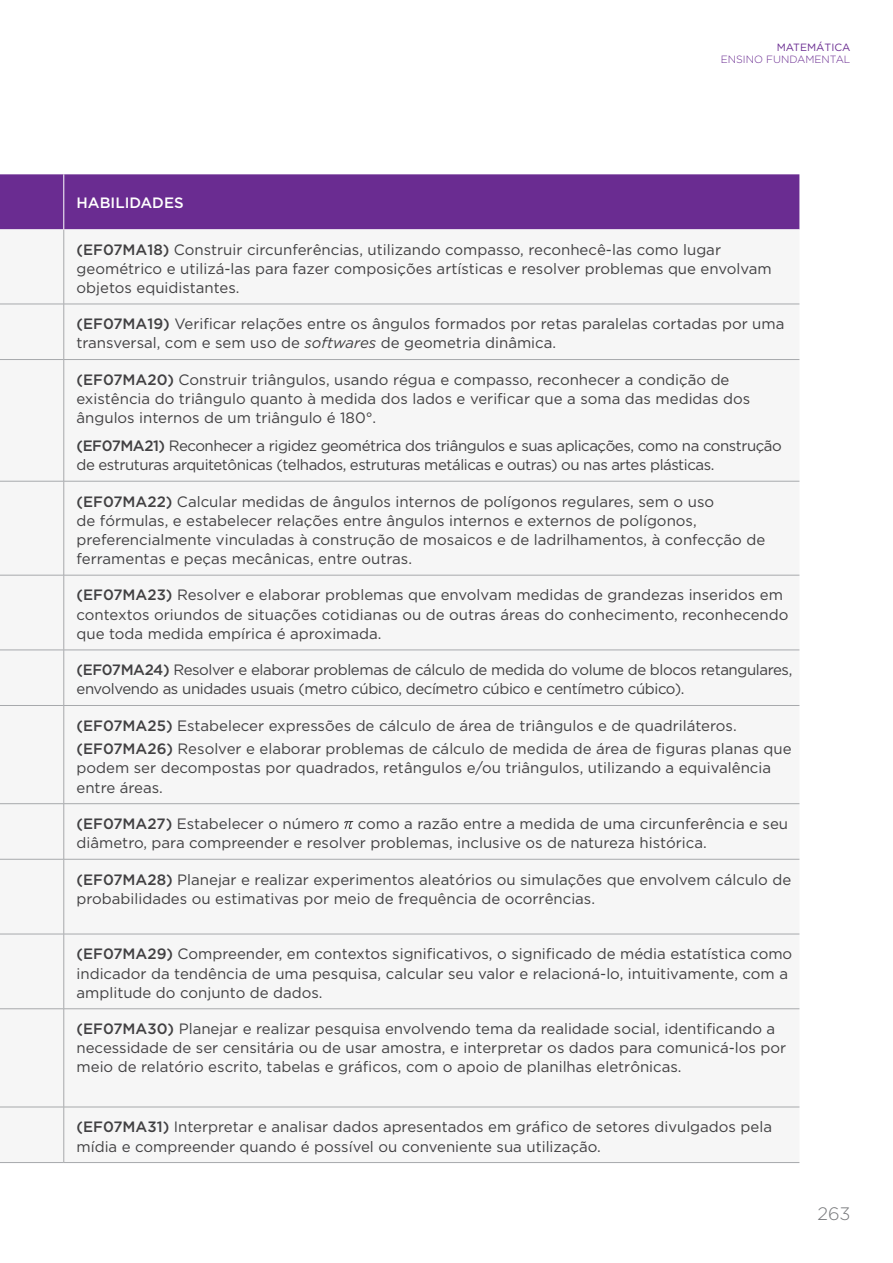
<style>
.page{position:relative;width:893px;height:1263px;background:#fff}
.page>*{position:absolute;margin:0;border:0;box-sizing:border-box;transform-origin:0 0}
.t1{font:300 18px "Gotham";color:#77787b}
.t2{font:15px/19.2px "Gotham";color:#414042}
.t3{font:15px/19.2px "Gotham";letter-spacing:-.03em;color:#414042}
.t4{font:15px/19.2px "Gotham";letter-spacing:-.025em;color:#414042}
.t5{font:500 15px "Gotham";color:#fff}
.t6{font:300 10.5px "Gotham";color:#6a2c91}
.t7{font:10.5px "Gotham";color:#6a2c91}
.s1{font-weight:500}
.s2{font-style:italic}
</style>
<div class="page">
<div style="left:0;top:174px;width:799px;height:55px;background:#6a2c91"></div>
<div style="left:0;top:229px;width:799px;height:933px;background:#f6f6f6"></div>
<hr style="left:64px;top:229px;width:1px;height:75px;background:#a7a9ac">
<hr style="left:0;top:304px;width:64px;height:1px;background:#a7a9ac">
<hr style="left:64px;top:304px;width:735px;height:1px;background:#a7a9ac">
<hr style="left:64px;top:304px;width:1px;height:55px;background:#a7a9ac">
<hr style="left:0;top:359px;width:64px;height:1px;background:#a7a9ac">
<hr style="left:64px;top:359px;width:735px;height:1px;background:#a7a9ac">
<hr style="left:64px;top:360px;width:1px;height:121px;background:#a7a9ac">
<hr style="left:0;top:481px;width:64px;height:1px;background:#a7a9ac">
<hr style="left:64px;top:481px;width:735px;height:1px;background:#a7a9ac">
<hr style="left:64px;top:481px;width:1px;height:94px;background:#a7a9ac">
<hr style="left:0;top:575px;width:64px;height:1px;background:#a7a9ac">
<hr style="left:64px;top:575px;width:735px;height:1px;background:#a7a9ac">
<hr style="left:64px;top:575px;width:1px;height:75px;background:#a7a9ac">
<hr style="left:0;top:650px;width:64px;height:1px;background:#a7a9ac">
<hr style="left:64px;top:650px;width:735px;height:1px;background:#a7a9ac">
<hr style="left:64px;top:650px;width:1px;height:55px;background:#a7a9ac">
<hr style="left:0;top:705px;width:64px;height:1px;background:#a7a9ac">
<hr style="left:64px;top:705px;width:735px;height:1px;background:#a7a9ac">
<hr style="left:64px;top:706px;width:1px;height:97px;background:#a7a9ac">
<hr style="left:0;top:803px;width:64px;height:1px;background:#a7a9ac">
<hr style="left:64px;top:803px;width:735px;height:1px;background:#a7a9ac">
<hr style="left:64px;top:804px;width:1px;height:55px;background:#a7a9ac">
<hr style="left:0;top:859px;width:64px;height:1px;background:#a7a9ac">
<hr style="left:64px;top:859px;width:735px;height:1px;background:#a7a9ac">
<hr style="left:64px;top:859px;width:1px;height:75px;background:#a7a9ac">
<hr style="left:0;top:934px;width:64px;height:1px;background:#a7a9ac">
<hr style="left:64px;top:934px;width:735px;height:1px;background:#a7a9ac">
<hr style="left:64px;top:934px;width:1px;height:74px;background:#a7a9ac">
<hr style="left:0;top:1008px;width:64px;height:1px;background:#a7a9ac">
<hr style="left:64px;top:1008px;width:735px;height:1px;background:#a7a9ac">
<hr style="left:64px;top:1009px;width:1px;height:98px;background:#a7a9ac">
<hr style="left:0;top:1107px;width:64px;height:1px;background:#a7a9ac">
<hr style="left:64px;top:1107px;width:735px;height:1px;background:#a7a9ac">
<hr style="left:64px;top:1107px;width:1px;height:55px;background:#a7a9ac">
<hr style="left:0;top:1162px;width:64px;height:1px;background:#a7a9ac">
<hr style="left:64px;top:1162px;width:735px;height:1px;background:#a7a9ac">
<hr style="left:64px;top:174px;width:1px;height:55px;background:#fff">
<svg style="left:344px;top:821px;width:9px;height:8px"></svg>
<p class="t7" style="left:777px;top:42px;width:75px">MATEMÁTICA</p>
<p class="t6" style="left:721px;top:54px;width:131px">ENSINO FUNDAMENTAL</p>
<p class="t5" style="left:77px;top:194px;width:109px">HABILIDADES</p>
<p class="t2" style="left:77px;top:239px;width:697px"><span class="s1">(EF07MA18)</span> Construir circunferências, utilizando compasso, reconhecê-las como lugar geométrico e utilizá-las para fazer composições artísticas e resolver problemas que envolvam objetos equidistantes.</p>
<p class="t2" style="left:77px;top:314px;width:709px"><span class="s1">(EF07MA19)</span> Verificar relações entre os ângulos formados por retas paralelas cortadas por uma transversal, com e sem uso de <span class="s2">softwares</span> de geometria dinâmica.</p>
<p class="t2" style="left:77px;top:370px;width:675px"><span class="s1">(EF07MA20)</span> Construir triângulos, usando régua e compasso, reconhecer a condição de existência do triângulo quanto à medida dos lados e verificar que a soma das medidas dos ângulos internos de um triângulo é 180°.</p>
<p class="t3" style="left:77px;top:436px;width:707px"><span class="s1">(EF07MA21)</span> Reconhecer a rigidez geométrica dos triângulos e suas aplicações, como na construção de estruturas arquitetônicas (telhados, estruturas metálicas e outras) ou nas artes plásticas.</p>
<p class="t2" style="left:77px;top:491px;width:690px"><span class="s1">(EF07MA22)</span> Calcular medidas de ângulos internos de polígonos regulares, sem o uso<br>de fórmulas, e estabelecer relações entre ângulos internos e externos de polígonos, preferencialmente vinculadas à construção de mosaicos e de ladrilhamentos, à confecção de ferramentas e peças mecânicas, entre outras.</p>
<p class="t2" style="left:77px;top:585px;width:713px"><span class="s1">(EF07MA23)</span> Resolver e elaborar problemas que envolvam medidas de grandezas inseridos em contextos oriundos de situações cotidianas ou de outras áreas do conhecimento, reconhecendo que toda medida empírica é aproximada.</p>
<p class="t4" style="left:77px;top:660px;width:717px"><span class="s1">(EF07MA24)</span> Resolver e elaborar problemas de cálculo de medida do volume de blocos retangulares, envolvendo as unidades usuais (metro cúbico, decímetro cúbico e centímetro cúbico).</p>
<p class="t2" style="left:77px;top:713px;width:716px;line-height:23.4px"><span class="s1">(EF07MA25)</span> Estabelecer expressões de cálculo de área de triângulos e de quadriláteros. <span class="s1">(EF07MA26)</span> Resolver e elaborar problemas de cálculo de medida de área de figuras planas que</p>
<p class="t2" style="left:77px;top:758px;width:696px">podem ser decompostas por quadrados, retângulos e/ou triângulos, utilizando a equivalência entre áreas.</p>
<p class="t2" style="left:77px;top:814px;width:713px"><span class="s1">(EF07MA27)</span> Estabelecer o número como a razão entre a medida de uma circunferência e seu diâmetro, para compreender e resolver problemas, inclusive os de natureza histórica.</p>
<p class="t2" style="left:77px;top:869px;width:716px"><span class="s1">(EF07MA28)</span> Planejar e realizar experimentos aleatórios ou simulações que envolvem cálculo de probabilidades ou estimativas por meio de frequência de ocorrências.</p>
<p class="t2" style="left:77px;top:944px;width:717px"><span class="s1">(EF07MA29)</span> Compreender, em contextos significativos, o significado de média estatística como indicador da tendência de uma pesquisa, calcular seu valor e relacioná-lo, intuitivamente, com a amplitude do conjunto de dados.</p>
<p class="t2" style="left:77px;top:1019px;width:711px"><span class="s1">(EF07MA30)</span> Planejar e realizar pesquisa envolvendo tema da realidade social, identificando a necessidade de ser censitária ou de usar amostra, e interpretar os dados para comunicá-los por meio de relatório escrito, tabelas e gráficos, com o apoio de planilhas eletrônicas.</p>
<p class="t2" style="left:77px;top:1117px;width:697px"><span class="s1">(EF07MA31)</span> Interpretar e analisar dados apresentados em gráfico de setores divulgados pela mídia e compreender quando é possível ou conveniente sua utilização.</p>
<p class="t1" style="left:817px;top:1203px;width:34px">263</p>
</div>
